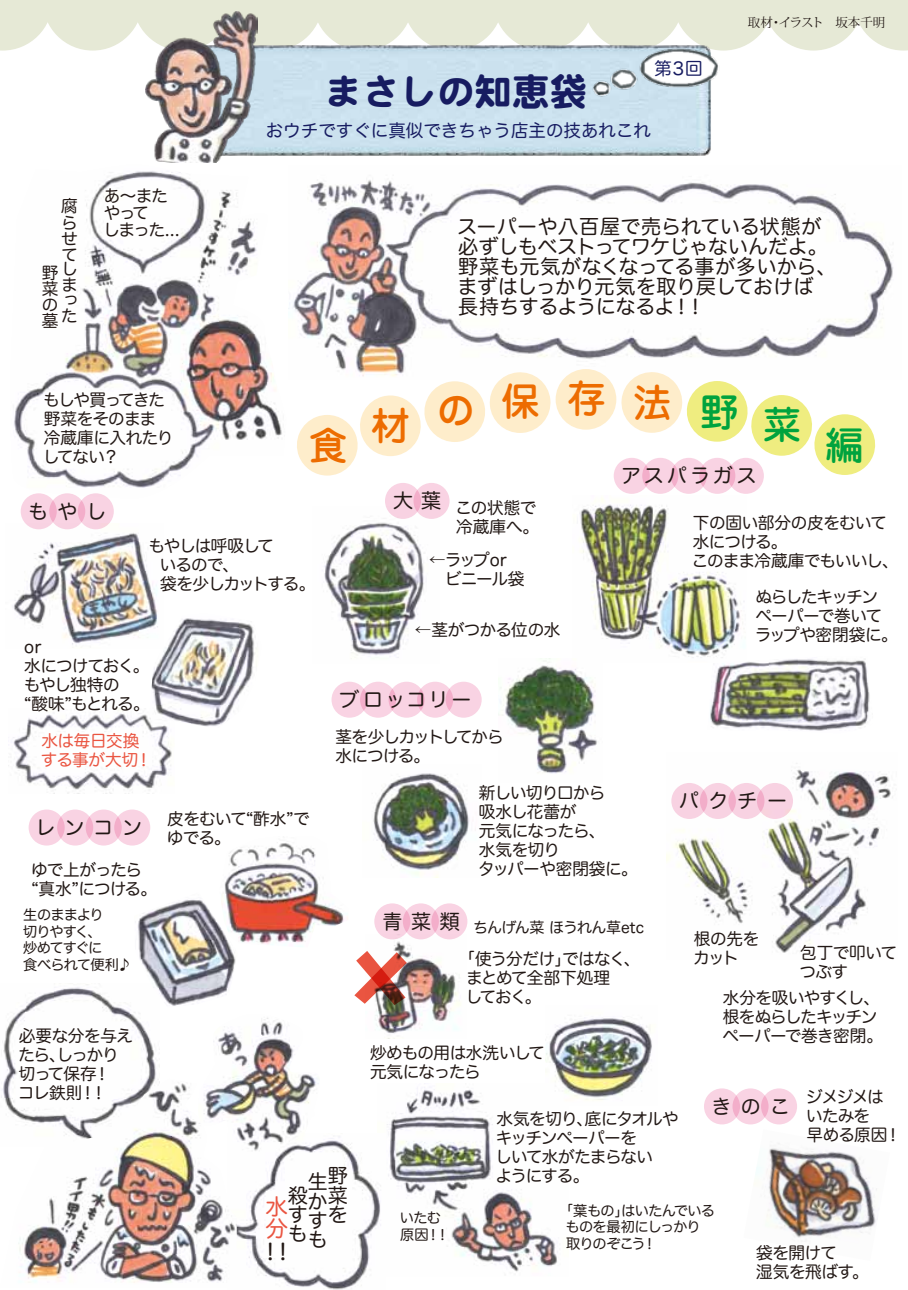
<style>
.page{position:relative;width:908px;height:1290px;background:#fff}
.page>*{position:absolute;margin:0;border:0;box-sizing:border-box;transform-origin:0 0}
.t1{font:500 38.5px "Jun 34 Pro";letter-spacing:.685em;color:#ed6c00}
.t2{font:500 38.5px "Jun 34 Pro";color:#00a33e}
.t3{font:37.5px "DF Maru Gothic SB MP RKSJ H";color:#171c61}
.t4{font:22.5px/22.5px "Hira Maru Pro W4";color:#ea5541}
.t5{font:22.5px "Hira Maru Pro W4";color:#221815}
.t6{font:20px/20px "Hira Maru Pro W4";letter-spacing:-.005em;color:#221815;text-align:justify}
.t7{font:17.5px "Hira Maru Pro W4";color:#171c61}
.t8{font:16.75px/19px "Hira Maru Pro W4";letter-spacing:-.05em;color:#221815}
.t9{font:16.75px/19px "Hira Maru Pro W4";letter-spacing:-.07em;color:#221815}
.t10{font:16.75px/19px "Hira Maru Pro W4";letter-spacing:-.03em;color:#221815}
.t11{font:16.75px/19px "Hira Maru Pro W4";letter-spacing:-.075em;color:#221815}
.t12{font:16.75px/16.5px "Hira Maru Pro W4";letter-spacing:-.085em;color:#221815}
.t13{font:16.75px/19px "Hira Maru Pro N W4";letter-spacing:-.02em;color:#ea5541}
.t14{font:16.75px/19px "Hira Maru Pro W4";letter-spacing:-.005em;color:#221815}
.t15{font:15px "Hira Maru Pro W4";letter-spacing:-.045em;color:#221815}
.t16{font:14.25px/16.8px "Hira Maru Pro W4";letter-spacing:-.06em;color:#221815}
.t17{font:12.5px "Koz Min Pro";color:#221815}
.s1{color:#00a33e}
</style>
<div class="page">
<img style="left:375px;top:934px;width:87px;height:100px">
<svg style="left:354px;top:951px;width:52px;height:54px"></svg>
<img style="left:8px;top:709px;width:164px;height:84px">
<svg style="left:0;top:0;width:907px;height:51px"></svg>
<img style="left:82px;top:0;width:421px;height:156px">
<img style="left:503px;top:0;width:18px;height:156px">
<img style="left:521px;top:0;width:29px;height:156px">
<img style="left:550px;top:0;width:258px;height:156px">
<img style="left:145px;top:11px;width:112px;height:152px">
<img style="left:387px;top:1087px;width:171px;height:185px">
<img style="left:13px;top:523px;width:145px;height:122px">
<img style="left:288px;top:180px;width:605px;height:189px">
<img style="left:373px;top:773px;width:96px;height:104px">
<img style="left:579px;top:498px;width:166px;height:160px">
<img style="left:666px;top:763px;width:227px;height:190px">
<img style="left:756px;top:1143px;width:121px;height:99px">
<img style="left:237px;top:1136px;width:144px;height:154px">
<img style="left:3px;top:984px;width:153px;height:95px">
<img style="left:545px;top:1017px;width:107px;height:88px">
<img style="left:1px;top:1079px;width:236px;height:204px">
<img style="left:198px;top:1018px;width:127px;height:138px">
<img style="left:324px;top:508px;width:115px;height:151px">
<div style="left:671px;top:783px;width:36px;height:36px;background:#f9d3e3;border-radius:50%"></div>
<div style="left:699px;top:783px;width:36px;height:36px;background:#f9d3e3;border-radius:50%"></div>
<div style="left:728px;top:783px;width:36px;height:36px;background:#f9d3e3;border-radius:50%"></div>
<div style="left:756px;top:783px;width:36px;height:36px;background:#f9d3e3;border-radius:50%"></div>
<div style="left:29px;top:809px;width:36px;height:36px;background:#f9d3e3;border-radius:50%"></div>
<div style="left:57px;top:809px;width:36px;height:36px;background:#f9d3e3;border-radius:50%"></div>
<div style="left:86px;top:809px;width:36px;height:36px;background:#f9d3e3;border-radius:50%"></div>
<div style="left:114px;top:809px;width:36px;height:36px;background:#f9d3e3;border-radius:50%"></div>
<div style="left:613px;top:458px;width:36px;height:36px;background:#f9d3e3;border-radius:50%"></div>
<svg style="left:642px;top:458px;width:36px;height:36px"></svg>
<svg style="left:670px;top:458px;width:36px;height:36px"></svg>
<svg style="left:699px;top:458px;width:36px;height:36px"></svg>
<div style="left:727px;top:458px;width:36px;height:36px;background:#f9d3e3;border-radius:50%"></div>
<div style="left:385px;top:483px;width:36px;height:36px;background:#f9d3e3;border-radius:50%"></div>
<div style="left:413px;top:483px;width:36px;height:36px;background:#f9d3e3;border-radius:50%"></div>
<img style="left:149px;top:613px;width:108px;height:115px">
<img style="left:707px;top:657px;width:163px;height:74px">
<div style="left:703px;top:1088px;width:36px;height:36px;background:#f9d3e3;border-radius:50%"></div>
<div style="left:732px;top:1088px;width:36px;height:36px;background:#f9d3e3;border-radius:50%"></div>
<div style="left:760px;top:1088px;width:36px;height:36px;background:#f9d3e3;border-radius:50%"></div>
<div style="left:374px;top:903px;width:36px;height:36px;background:#f9d3e3;border-radius:50%"></div>
<div style="left:402px;top:903px;width:36px;height:36px;background:#f9d3e3;border-radius:50%"></div>
<div style="left:431px;top:903px;width:36px;height:36px;background:#f9d3e3;border-radius:50%"></div>
<img style="left:500px;top:660px;width:97px;height:114px">
<img style="left:134px;top:899px;width:102px;height:108px">
<div style="left:331px;top:682px;width:36px;height:36px;background:#f9d3e3;border-radius:50%"></div>
<div style="left:360px;top:682px;width:36px;height:36px;background:#f9d3e3;border-radius:50%"></div>
<div style="left:388px;top:682px;width:36px;height:36px;background:#f9d3e3;border-radius:50%"></div>
<div style="left:417px;top:682px;width:36px;height:36px;background:#f9d3e3;border-radius:50%"></div>
<div style="left:445px;top:682px;width:36px;height:36px;background:#f9d3e3;border-radius:50%"></div>
<img style="left:219px;top:842px;width:125px;height:105px">
<svg style="left:297px;top:369px;width:579px;height:106px"></svg>
<img style="left:14px;top:171px;width:268px;height:317px">
<div style="left:21px;top:493px;width:36px;height:36px;background:#f9d3e3;border-radius:50%"></div>
<div style="left:49px;top:493px;width:36px;height:36px;background:#f9d3e3;border-radius:50%"></div>
<div style="left:78px;top:493px;width:36px;height:36px;background:#f9d3e3;border-radius:50%"></div>
<p class="t8" style="left:42px;top:197px;width:36px;line-height:16.5px">　腐　ら　せ　て野菜の墓</p>
<p class="t8" style="left:61px;top:260px;width:17px;line-height:15.5px;text-align:justify">しまった</p>
<p class="t12" style="left:103px;top:187px;width:78px">あ～またやって<br>しまった...</p>
<p class="t8" style="left:43px;top:389px;width:132px">もしや買ってきた野菜をそのまま冷蔵庫に入れたりしてない？</p>
<h2 class="t3" style="left:324px;top:73px;width:264px">まさしの知恵袋</h2>
<p class="t7" style="left:654px;top:53px;width:50px">第3回</p>
<p class="t7" style="left:266px;top:115px;width:386px">おウチですぐに真似できちゃう店主の技あれこれ</p>
<p class="t17" style="left:747px;top:14px;width:139px">取材・イラスト　坂本千明</p>
<h1 class="t1" style="left:309px;top:415px;width:40px">食</h1>
<p class="t6" style="left:457px;top:215px;width:380px;text-align:left">スーパーや八百屋で売られている状態が必ずしもベストってワケじゃないんだよ。野菜も元気がなくなってる事が多いから、まずはしっかり元気を取り戻しておけば長持ちするようになるよ！！</p>
<h1 class="t1" style="left:371px;top:372px;width:431px">材の保存法<span class="s1">野菜</span></h1>
<p class="t6" style="left:620px;top:464px;width:137px">アスパラガス</p>
<h1 class="t2" style="left:824px;top:415px;width:40px">編</h1>
<p class="t6" style="left:28px;top:500px;width:80px">も や し</p>
<p class="t9" style="left:160px;top:535px;width:157px;text-indent:-11px">もやしは呼吸して<br>いるので、<br>袋を少しカットする。</p>
<p class="t8" style="left:24px;top:636px;width:128px">or<br>水につけておく。もやし独特の<br>“酸味”もとれる。</p>
<p class="t13" style="left:41px;top:730px;width:113px">水は毎日交換する事が大切！</p>
<p class="t6" style="left:393px;top:490px;width:49px">大葉</p>
<p class="t14" style="left:455px;top:497px;width:85px">この状態で冷蔵庫へ。</p>
<p class="t8" style="left:429px;top:549px;width:97px">←ラップor　ビニール袋</p>
<p class="t8" style="left:414px;top:619px;width:147px">←茎がつかる位の水</p>
<p class="t6" style="left:339px;top:688px;width:134px">ブロッコリー</p>
<p class="t11" style="left:335px;top:726px;width:170px">茎を少しカットしてから水につける。</p>
<p class="t8" style="left:691px;top:512px;width:208px">下の固い部分の皮をむいて水につける。<br>このまま冷蔵庫でもいいし、</p>
<p class="t8" style="left:754px;top:586px;width:144px">ぬらしたキッチンペーパーで巻いてラップや密閉袋に。</p>
<p class="t6" style="left:36px;top:816px;width:108px">レ ン コ ン</p>
<p class="t8" style="left:31px;top:859px;width:127px">ゆで上がったら<br>“真水”につける。</p>
<p class="t16" style="left:23px;top:905px;width:110px">生のままより<br>切りやすく、<br>炒めてすぐに<br>食べられて便利♪</p>
<p class="t8" style="left:167px;top:809px;width:144px">皮をむいて“酢水”でゆでる。</p>
<p class="t8" style="left:18px;top:1025px;width:116px">必要な分を与えたら、しっかり切って保存！<br>コレ鉄則！！</p>
<p class="t6" style="left:308px;top:1171px;width:21px;line-height:19px">生かすも</p>
<p class="t6" style="left:328px;top:1164px;width:21px">野菜を</p>
<h3 class="t4" style="left:265px;top:1194px;width:23px">水分</h3>
<p class="t6" style="left:288px;top:1184px;width:21px;line-height:19.2px">殺すも</p>
<h3 class="t5" style="left:259px;top:1232px;width:37px">！！</h3>
<p class="t8" style="left:478px;top:782px;width:161px">新しい切り口から<br>吸水し花蕾が<br>元気になったら、<br>水気を切り<br>タッパーや密閉袋に。</p>
<p class="t6" style="left:678px;top:790px;width:110px">パ ク チ ー</p>
<p class="t15" style="left:382px;top:914px;width:263px"><sup>青</sup> <sup>菜</sup> <sup>類</sup> ちんげん菜 ほうれん草etc</p>
<p class="t8" style="left:693px;top:928px;width:68px">根の先をカット</p>
<p class="t10" style="left:799px;top:942px;width:99px">包丁で叩いてつぶす</p>
<p class="t8" style="left:465px;top:948px;width:176px;text-indent:-7px">「使う分だけ」ではなく、まとめて全部下処理<br>しておく。</p>
<p class="t8" style="left:370px;top:1042px;width:176px">炒めもの用は水洗いして元気になったら</p>
<p class="t8" style="left:495px;top:1108px;width:185px">水気を切り、底にタオルやキッチンペーパーを<br>しいて水がたまらない<br>ようにする。</p>
<p class="t16" style="left:565px;top:1201px;width:151px;text-indent:-7px">「葉もの」はいたんでいるものを最初にしっかり取りのぞこう！</p>
<p class="t8" style="left:722px;top:987px;width:162px">水分を吸いやすくし、根をぬらしたキッチンペーパーで巻き密閉。</p>
<p class="t8" style="left:805px;top:1086px;width:96px">ジメジメはいたみを<br>早める原因！</p>
<p class="t6" style="left:711px;top:1095px;width:80px">き の こ</p>
<p class="t16" style="left:400px;top:1209px;width:51px">いたむ原因！！</p>
<p class="t10" style="left:755px;top:1242px;width:114px">袋を開けて<br>湿気を飛ばす。</p>
</div>
